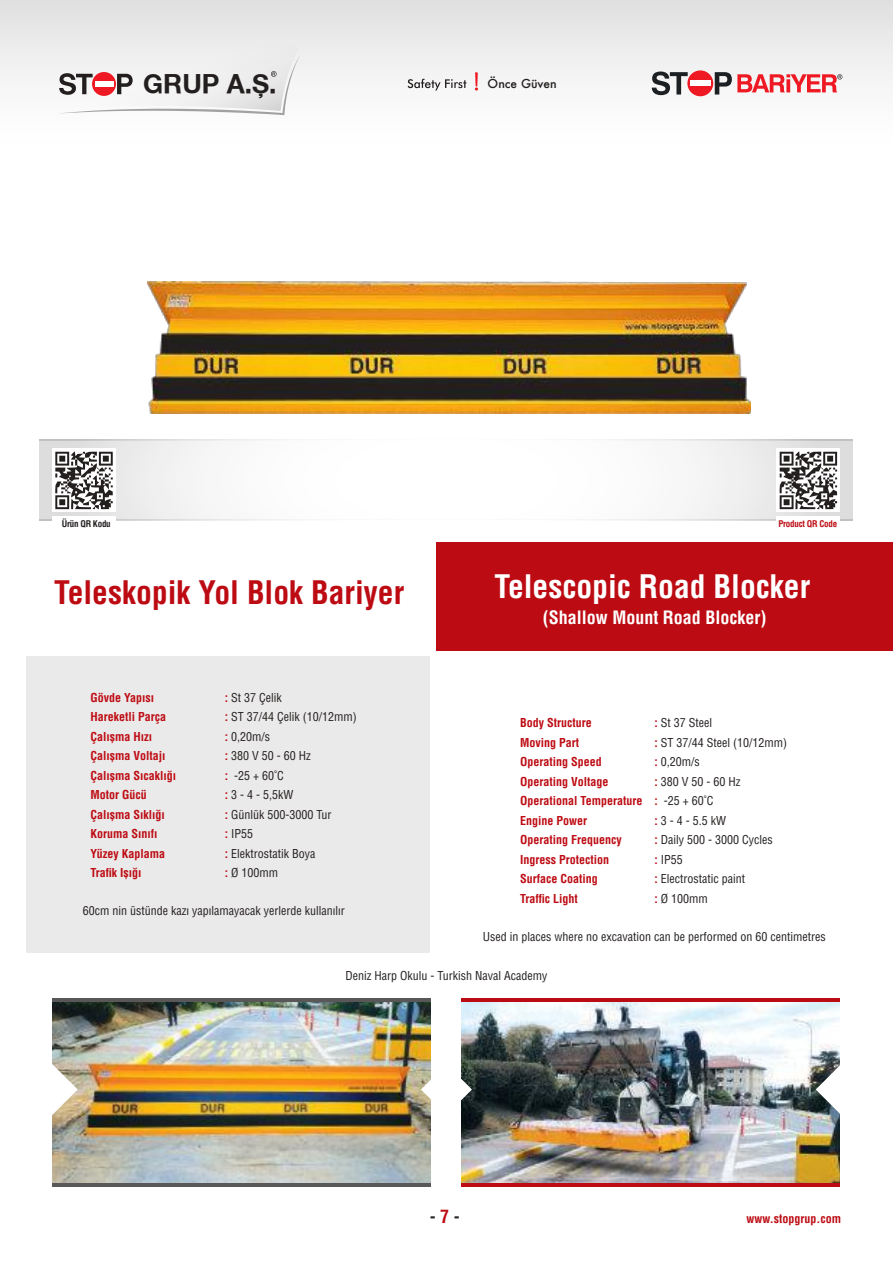
<style>
.page{position:relative;width:893px;height:1263px;background:#fff}
.page>*{position:absolute;margin:0;border:0;box-sizing:border-box;transform-origin:0 0}
.t1{font:700 condensed 31.65px "Helvetica LT Std";color:#bd0b13}
.t2{font:700 condensed 31.65px "Helvetica LT Std";color:#fff}
.t3{font:700 26.4px "Helvatica";color:#241f1f}
.t4{font:700 condensed 18px "Helvetica LT Std";color:#fff}
.t5{font:700 condensed 18px "Helvetica LT Std";color:#241f1f}
.t6{font:condensed 12px "Helvetica LT Std";color:#241f1f}
.t7{font:700 condensed 12px/19.5px "Helvetica LT Std";color:#bd0b13}
.t8{font:500 12px "Futura";color:#241f1f}
.t9{font:700 condensed 9px "Helvetica LT Std";letter-spacing:-.025em;color:#bd0b13}
.t10{font:700 condensed 9px "Helvetica LT Std";letter-spacing:-.025em;color:#241f1f}
.s1{font-weight:700;color:#bd0b13}
.s2{font-family:"Helvetica Condens";font-stretch:normal}
.s3{font-weight:400;color:#241f1f}
.s4{color:#bd0b13}
</style>
<div class="page">
<svg style="left:39px;top:440px;width:814px;height:79px"></svg>
<svg style="left:39px;top:519px;width:814px;height:2px"></svg>
<img style="left:52px;top:1002px;width:379px;height:181px">
<img style="left:461px;top:1002px;width:379px;height:181px">
<svg style="left:52px;top:1064px;width:26px;height:51px"></svg>
<svg style="left:816px;top:1064px;width:24px;height:51px"></svg>
<svg style="left:421px;top:1064px;width:51px;height:51px"></svg>
<hr style="left:461px;top:1183px;width:379px;height:3px;background:#bd0b13">
<hr style="left:461px;top:998px;width:379px;height:4px;background:#bd0b13">
<hr style="left:52px;top:1183px;width:379px;height:3px;background:#5a5758">
<hr style="left:52px;top:998px;width:379px;height:4px;background:#5a5758">
<div style="left:776px;top:448px;width:64px;height:64px;background:linear-gradient(to right,#fff,#fff)"></div>
<div style="left:776px;top:516px;width:64px;height:8px;background:#fff"></div>
<div style="left:52px;top:448px;width:64px;height:64px;background:#fff"></div>
<div style="left:0;top:0;width:893px;height:161px;background:linear-gradient(to bottom,#e3e2e2,#fff)"></div>
<svg style="left:475px;top:72px;width:3px;height:19px"></svg>
<svg style="left:408px;top:79px;width:58px;height:12px"></svg>
<div style="left:687px;top:70px;width:26px;height:26px;background:#ef1923;border-radius:50%"></div>
<div style="left:690px;top:81px;width:21px;height:5px;background:#fff"></div>
<svg style="left:652px;top:72px;width:36px;height:23px"></svg>
<svg style="left:715px;top:72px;width:127px;height:23px"></svg>
<svg style="left:55px;top:41px;width:245px;height:74px"></svg>
<div style="left:26px;top:655px;width:404px;height:297px;background:#ebeaea"></div>
<div style="left:437px;top:542px;width:456px;height:109px;background:#bd0b13"></div>
<svg style="left:39px;top:439px;width:814px;height:1px"></svg>
<img style="left:147px;top:282px;width:603px;height:132px">
<div style="left:52px;top:516px;width:64px;height:8px;background:#fff"></div>
<svg style="left:55px;top:451px;width:58px;height:58px"></svg>
<svg style="left:780px;top:451px;width:57px;height:58px"></svg>
<h2 class="t3" style="left:143px;top:68px;width:135px">GRUP A.Ş.</h2>
<p class="t8" style="left:488px;top:76px;width:71px">Önce Güven</p>
<p class="t10" style="left:62px;top:518px;width:51px">Ürün QR Kodu</p>
<p class="t9" style="left:778px;top:518px;width:60px">Product QR Code</p>
<h1 class="t1" style="left:54px;top:572px;width:352px">Teleskopik Yol Blok Bariyer</h1>
<p class="t7" style="left:91px;top:687px;width:65px">Gövde Yapısı</p>
<p class="t6" style="left:225px;top:690px;width:58px"><span class="s1">:</span> St 37 Çelik</p>
<p class="t7" style="left:91px;top:707px;width:77px">Hareketli Parça</p>
<p class="t6" style="left:225px;top:709px;width:133px"><span class="s1">:</span> ST 37/44 Çelik (10/12mm)</p>
<p class="t7" style="left:91px;top:726px;width:63px">Çalı<span class="s2">ş</span>ma Hızı</p>
<p class="t6" style="left:225px;top:729px;width:47px"><span class="s1">:</span> 0,20m/s</p>
<p class="t7" style="left:91px;top:746px;width:76px">Çalı<span class="s2">ş</span>ma Voltajı</p>
<p class="t6" style="left:225px;top:748px;width:88px"><span class="s1">:</span> 380 V 50 - 60 Hz</p>
<p class="t7" style="left:91px;top:765px;width:87px">Çalı<span class="s2">ş</span>ma Sıcaklı<span class="s2">ğ</span>ı</p>
<p class="t6" style="left:225px;top:768px;width:61px"><span class="s1">:</span> -25 + 60˚C</p>
<p class="t7" style="left:91px;top:785px;width:58px">Motor Gücü</p>
<p class="t6" style="left:225px;top:787px;width:70px"><span class="s1">:</span> 3 - 4 - 5,5kW</p>
<p class="t7" style="left:91px;top:804px;width:76px">Çalı<span class="s2">ş</span>ma Sıklı<span class="s2">ğ</span>ı</p>
<p class="t6" style="left:225px;top:807px;width:108px"><span class="s1">:</span> Günlük 500-3000 Tur</p>
<p class="t7" style="left:91px;top:824px;width:69px">Koruma Sınıfı</p>
<p class="t6" style="left:225px;top:826px;width:30px"><span class="s1">:</span> IP55</p>
<p class="t7" style="left:91px;top:843px;width:76px">Yüzey Kaplama</p>
<p class="t6" style="left:225px;top:846px;width:92px"><span class="s1">:</span> Elektrostatik Boya</p>
<p class="t7" style="left:91px;top:863px;width:52px">Trafik I<span class="s2">ş</span>ı<span class="s2">ğ</span>ı</p>
<p class="t6" style="left:225px;top:865px;width:55px"><span class="s1">:</span> Ø 100mm</p>
<p class="t6" style="left:83px;top:903px;width:263px">60cm nin üstünde kazı yapılamayacak yerlerde kullanılır</p>
<h1 class="t2" style="left:494px;top:567px;width:317px">Telescopic Road Blocker</h1>
<h3 class="t4" style="left:543px;top:606px;width:225px">(Shallow Mount Road Blocker)</h3>
<p class="t7" style="left:520px;top:713px;width:73px">Body Structure</p>
<p class="t6" style="left:655px;top:715px;width:59px"><span class="s1">:</span> St 37 Steel</p>
<p class="t7" style="left:520px;top:732px;width:61px">Moving Part</p>
<p class="t6" style="left:655px;top:735px;width:134px"><span class="s1">:</span> ST 37/44 Steel (10/12mm)</p>
<p class="t7" style="left:520px;top:752px;width:83px">Operating Speed</p>
<p class="t6" style="left:655px;top:754px;width:47px"><span class="s1">:</span> 0,20m/s</p>
<p class="t7" style="left:520px;top:771px;width:90px">Operating Voltage</p>
<p class="t7" style="left:520px;top:771px;width:222px;text-indent:134px">: <span class="s3">380 V 50 - 60 Hz<br></span>Operational Temperature : <span class="s3">-25 + 60˚C<br></span>Engine Power</p>
<p class="t6" style="left:655px;top:813px;width:73px"><span class="s1">:</span> 3 - 4 - 5.5 kW</p>
<p class="t7" style="left:520px;top:830px;width:103px">Operating Frequency</p>
<p class="t6" style="left:655px;top:832px;width:120px"><span class="s1">:</span> Daily 500 - 3000 Cycles</p>
<p class="t7" style="left:520px;top:849px;width:90px">Ingress Protection</p>
<p class="t6" style="left:655px;top:852px;width:30px"><span class="s1">:</span> IP55</p>
<p class="t7" style="left:520px;top:869px;width:79px">Surface Coating</p>
<p class="t6" style="left:655px;top:871px;width:92px"><span class="s1">:</span> Electrostatic paint</p>
<p class="t7" style="left:520px;top:888px;width:59px">Traffic Light</p>
<p class="t6" style="left:655px;top:891px;width:55px"><span class="s1">:</span> Ø 100mm</p>
<p class="t6" style="left:483px;top:929px;width:345px">Used in places where no excavation can be performed on 60 centimetres</p>
<p class="t6" style="left:346px;top:968px;width:203px">Deniz Harp Okulu - Turkish Naval Academy</p>
<h3 class="t5" style="left:430px;top:1205px;width:31px">- <span class="s4">7</span> -</h3>
<p class="t7" style="left:746px;top:1209px;width:96px">www.stopgrup.com</p>
</div>
